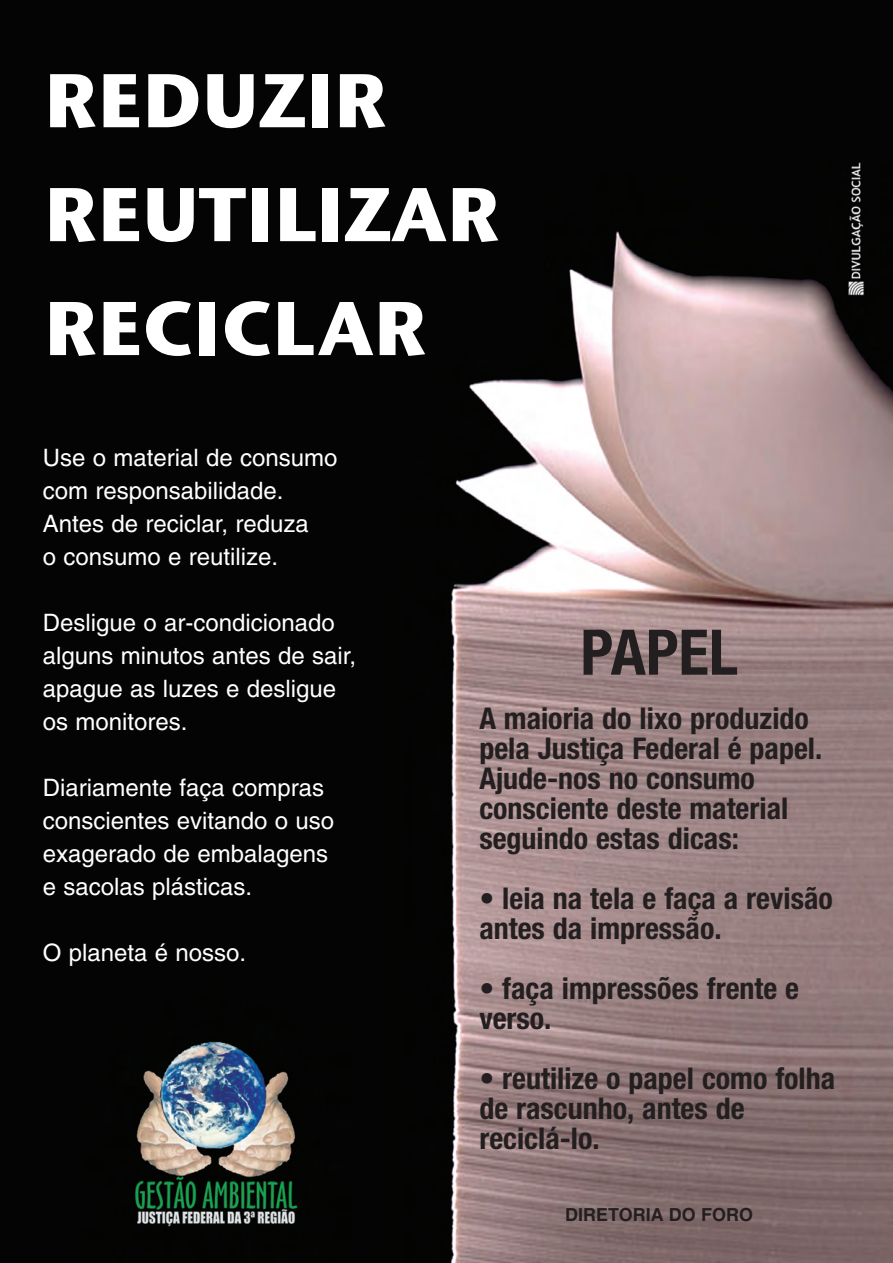
<style>
.page{position:relative;width:893px;height:1263px;background:#fff}
.page>*{position:absolute;margin:0;border:0;box-sizing:border-box;transform-origin:0 0}
.t1{font:700 75.9px/113.9px "Stone Sans ITCTT";color:#fff}
.t2{font:700 condensed 63px "Helvetica Neue";color:#231f20}
.t3{font:700 condensed 30px/30px "Helvetica Neue";color:#231f20}
.t4{font:24px/33px "Helvetica";color:#fff}
.t5{font:700 18px "Helvetica";color:#231f20}
</style>
<div class="page">
<img style="left:0;top:0;width:893px;height:1263px">
<h1 class="t1" style="left:44px;top:42px;width:458px">REDUZIR<br>REUTILIZAR<br>RECICLAR</h1>
<p class="t4" style="left:43px;top:444px;width:296px">Use o material de consumo com responsabilidade.<br>Antes de reciclar, reduza<br>o consumo e reutilize.</p>
<p class="t4" style="left:43px;top:609px;width:315px">Desligue o ar-condicionado alguns minutos antes de sair, apague as luzes e desligue os monitores.</p>
<p class="t4" style="left:43px;top:774px;width:293px">Diariamente faça compras conscientes evitando o uso exagerado de embalagens e sacolas plásticas.</p>
<p class="t4" style="left:43px;top:939px;width:205px">O planeta é nosso.</p>
<h2 class="t2" style="left:580px;top:614px;width:159px">PAPEL</h2>
<p class="t3" style="left:479px;top:703px;width:344px">A maioria do lixo produzido pela Justiça Federal é papel.<br>Ajude-nos no consumo consciente deste material seguindo estas dicas:</p>
<p class="t3" style="left:479px;top:883px;width:355px">• leia na tela e faça a revisão antes da impressão.</p>
<p class="t3" style="left:479px;top:973px;width:321px">• faça impressões frente e verso.</p>
<p class="t3" style="left:479px;top:1063px;width:357px">• reutilize o papel como folha de rascunho, antes de reciclá-lo.</p>
<p class="t5" style="left:565px;top:1207px;width:189px">DIRETORIA DO FORO</p>
</div>
